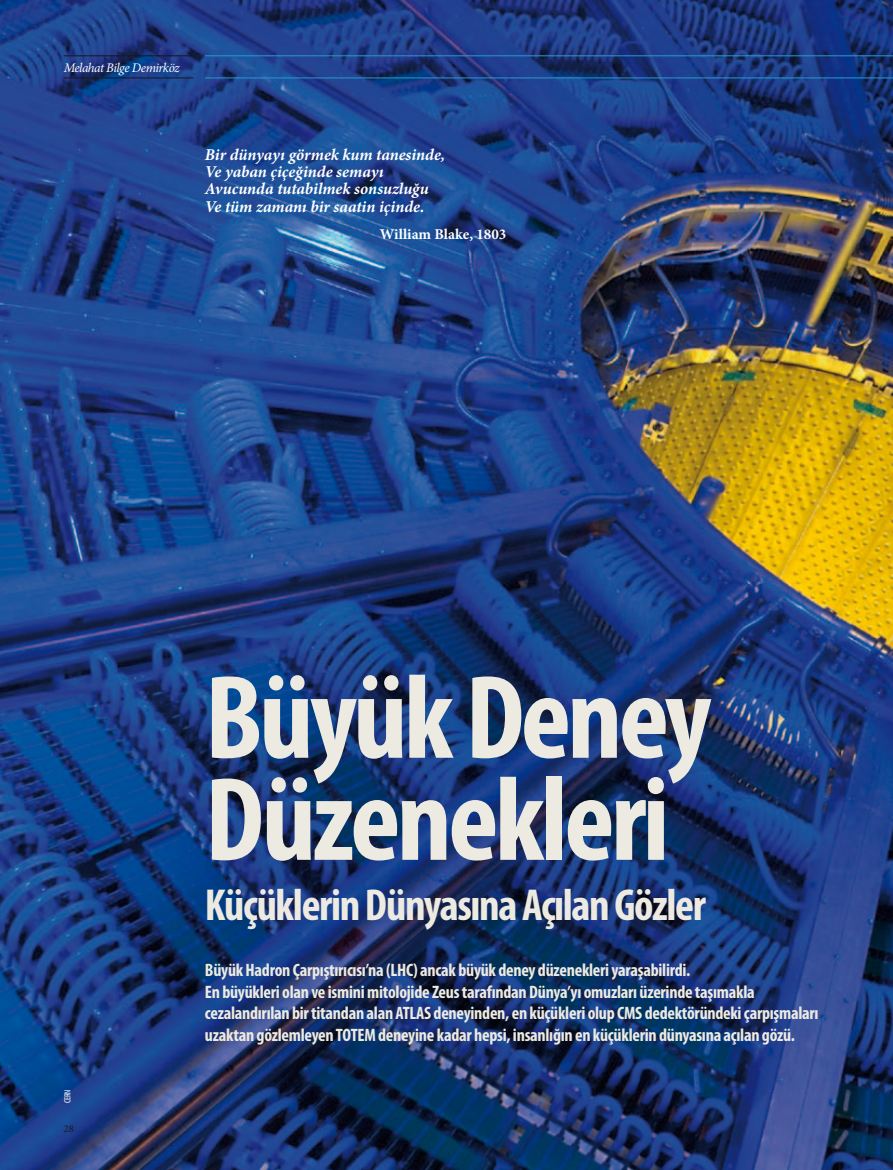
<style>
.page{position:relative;width:893px;height:1170px;background:#fff}
.page>*{position:absolute;margin:0;border:0;box-sizing:border-box;transform-origin:0 0}
.t1{font:700 condensed 120px/102px "Myriad Pro";letter-spacing:-.03em;color:#edeae1}
.t2{font:700 condensed 45px "Myriad Pro";letter-spacing:-.03em;color:#edeae1}
.t3{font:700 condensed 18px/21.6px "Myriad Pro";letter-spacing:-.015em;color:#edeae1}
.t4{font:italic 700 16.5px/17.2px "Minion Pro";letter-spacing:-.005em;color:#fff}
.t5{font:700 15px "Minion Pro";color:#fff}
.t6{font:italic 13.2px "Minion Pro";letter-spacing:-.04em;color:#fff}
.t7{font:10.35px "Minion Pro";color:#1a171c}
.t8{font:condensed 9px "Myriad Pro";color:#fff}
</style>
<div class="page">
<img style="left:0;top:0;width:893px;height:1169px">
<hr style="left:64px;top:56px;width:129px;height:1px;background:#1a171c">
<hr style="left:64px;top:78px;width:129px;height:1px;background:#1a171c">
<hr style="left:205px;top:56px;width:688px;height:1px;background:#2699d1">
<hr style="left:205px;top:78px;width:688px;height:1px;background:#2699d1">
<p class="t6" style="left:64px;top:58px;width:118px">Melahat Bilge Demirköz</p>
<p class="t4" style="left:205px;top:146px;width:242px">Bir dünyayı görmek kum tanesinde,<br>Ve yaban çiçeğinde semayı<br>Avucunda tutabilmek sonsuzluğu<br>Ve tüm zamanı bir saatin içinde.</p>
<p class="t5" style="left:380px;top:223px;width:128px">William Blake, 1803</p>
<p class="t8" style="left:62px;top:1103px;width:15px;rotate:-90deg">CERN</p>
<p class="t7" style="left:64px;top:1121px;width:11px">28</p>
<h1 class="t1" style="left:205px;top:664px;width:508px">Büyük Deney<br>Düzenekleri</h1>
<h2 class="t2" style="left:205px;top:876px;width:502px">Küçüklerin Dünyasına Açılan Gözler</h2>
<p class="t3" style="left:205px;top:958px;width:615px">Büyük Hadron Çarpıştırıcısı’na (LHC) ancak büyük deney düzenekleri yaraşabilirdi.<br>En büyükleri olan ve ismini mitolojide Zeus tarafından Dünya’yı omuzları üzerinde taşımakla cezalandırılan bir titandan alan ATLAS deneyinden, en küçükleri olup CMS dedektöründeki çarpışmaları uzaktan gözlemleyen TOTEM deneyine kadar hepsi, insanlığın en küçüklerin dünyasına açılan gözü.</p>
</div>
